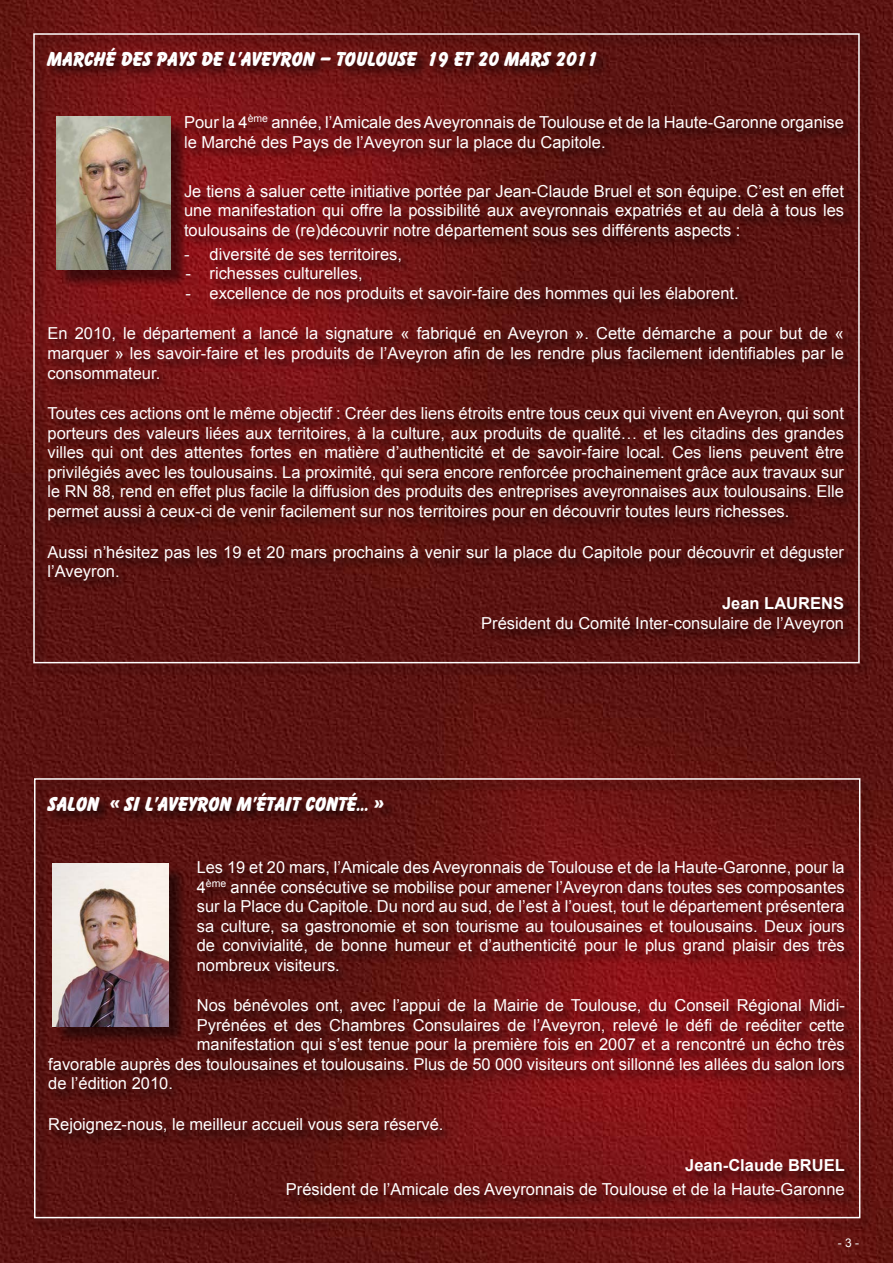
<style>
.page{position:relative;width:893px;height:1263px;background:#fff}
.page>*{position:absolute;margin:0;border:0;box-sizing:border-box;transform-origin:0 0}
.t1{font:21px "Balloon";color:#fff}
.t2{font:16.5px/19.5px "Arial";color:#fff;text-align:justify}
.t3{font:700 16.5px "Arial";color:#fff}
.t4{font:12px "Arial";color:#fff}
</style>
<div class="page">
<img style="left:0;top:0;width:893px;height:1263px">
<div style="left:31px;top:31px;width:843px;height:646px;background:#000;opacity:.6"></div>
<div style="left:32px;top:776px;width:843px;height:456px;background:#000;opacity:.6"></div>
<div style="left:34px;top:778px;width:826px;height:440px;border:2px solid #fff"></div>
<div style="left:55px;top:866px;width:132px;height:179px;background:#000;opacity:.5"></div>
<img style="left:53px;top:863px;width:116px;height:163px">
<div style="left:58px;top:119px;width:131px;height:169px;background:#000;opacity:.5"></div>
<img style="left:56px;top:117px;width:114px;height:153px">
<p class="t1" style="left:48px;top:48px;width:552px">MARCHÉ DES PAYS DE L’AVEYRON – TOULOUSE 19 ET 20 MARS 2011</p>
<p class="t2" style="left:184px;top:113px;width:661px">Pour la 4<sup>ème</sup> année, l’Amicale des Aveyronnais de Toulouse et de la Haute-Garonne organise le Marché des Pays de l’Aveyron sur la place du Capitole.</p>
<p class="t2" style="left:184px;top:182px;width:661px">Je tiens à saluer cette initiative portée par Jean-Claude Bruel et son équipe. C’est en effet une manifestation qui offre la possibilité aux aveyronnais expatriés et au delà à tous les toulousains de (re)découvrir notre département sous ses différents aspects :</p>
<p class="t2" style="left:184px;top:244px;width:220px">- diversité de ses territoires,</p>
<p class="t2" style="left:186px;top:264px;width:179px">- richesses culturelles,</p>
<p class="t2" style="left:186px;top:283px;width:555px">- excellence de nos produits et savoir-faire des hommes qui les élaborent.</p>
<p class="t2" style="left:48px;top:324px;width:798px">En 2010, le département a lancé la signature « fabriqué en Aveyron ». Cette démarche a pour but de « marquer » les savoir-faire et les produits de l’Aveyron afin de les rendre plus facilement identifiables par le consommateur.</p>
<p class="t2" style="left:48px;top:404px;width:798px">Toutes ces actions ont le même objectif : Créer des liens étroits entre tous ceux qui vivent en Aveyron, qui sont porteurs des valeurs liées aux territoires, à la culture, aux produits de qualité… et les citadins des grandes villes qui ont des attentes fortes en matière d’authenticité et de savoir-faire local. Ces liens peuvent être privilégiés avec les toulousains. La proximité, qui sera encore renforcée prochainement grâce aux travaux sur le RN 88, rend en effet plus facile la diffusion des produits des entreprises aveyronnaises aux toulousains. Elle permet aussi à ceux-ci de venir facilement sur nos territoires pour en découvrir toutes leurs richesses.</p>
<p class="t2" style="left:48px;top:542px;width:798px">Aussi n’hésitez pas les 19 et 20 mars prochains à venir sur la place du Capitole pour découvrir et déguster l’Aveyron.</p>
<p class="t3" style="left:722px;top:593px;width:123px">Jean LAURENS</p>
<p class="t2" style="left:481px;top:613px;width:364px">Président du Comité Inter-consulaire de l’Aveyron</p>
<p class="t1" style="left:48px;top:792px;width:337px">SALON « SI L’AVEYRON M’ÉTAIT CONTÉ… »</p>
<p class="t2" style="left:197px;top:858px;width:649px">Les 19 et 20 mars, l’Amicale des Aveyronnais de Toulouse et de la Haute-Garonne, pour la 4<sup>ème</sup> année consécutive se mobilise pour amener l’Aveyron dans toutes ses composantes sur la Place du Capitole. Du nord au sud, de l’est à l’ouest, tout le département présentera sa culture, sa gastronomie et son tourisme au toulousaines et toulousains. Deux jours de convivialité, de bonne humeur et d’authenticité pour le plus grand plaisir des très nombreux visiteurs.</p>
<p class="t2" style="left:197px;top:996px;width:649px">Nos bénévoles ont, avec l’appui de la Mairie de Toulouse, du Conseil Régional Midi-</p>
<p class="t2" style="left:197px;top:1015px;width:649px">Pyrénées et des Chambres Consulaires de l’Aveyron, relevé le défi de reéditer cette</p>
<p class="t2" style="left:197px;top:1035px;width:649px">manifestation qui s’est tenue pour la première fois en 2007 et a rencontré un écho très</p>
<p class="t2" style="left:48px;top:1054px;width:798px">favorable auprès des toulousaines et toulousains. Plus de 50 000 visiteurs ont sillonné les allées du salon lors</p>
<p class="t2" style="left:48px;top:1074px;width:126px">de l’édition 2010.</p>
<p class="t2" style="left:48px;top:1115px;width:397px">Rejoignez-nous, le meilleur accueil vous sera réservé.</p>
<p class="t3" style="left:685px;top:1154px;width:161px">Jean-Claude BRUEL</p>
<p class="t2" style="left:286px;top:1179px;width:560px">Président de l’Amicale des Aveyronnais de Toulouse et de la Haute-Garonne</p>
<p class="t4" style="left:838px;top:1235px;width:23px">- 3 -</p>
</div>
